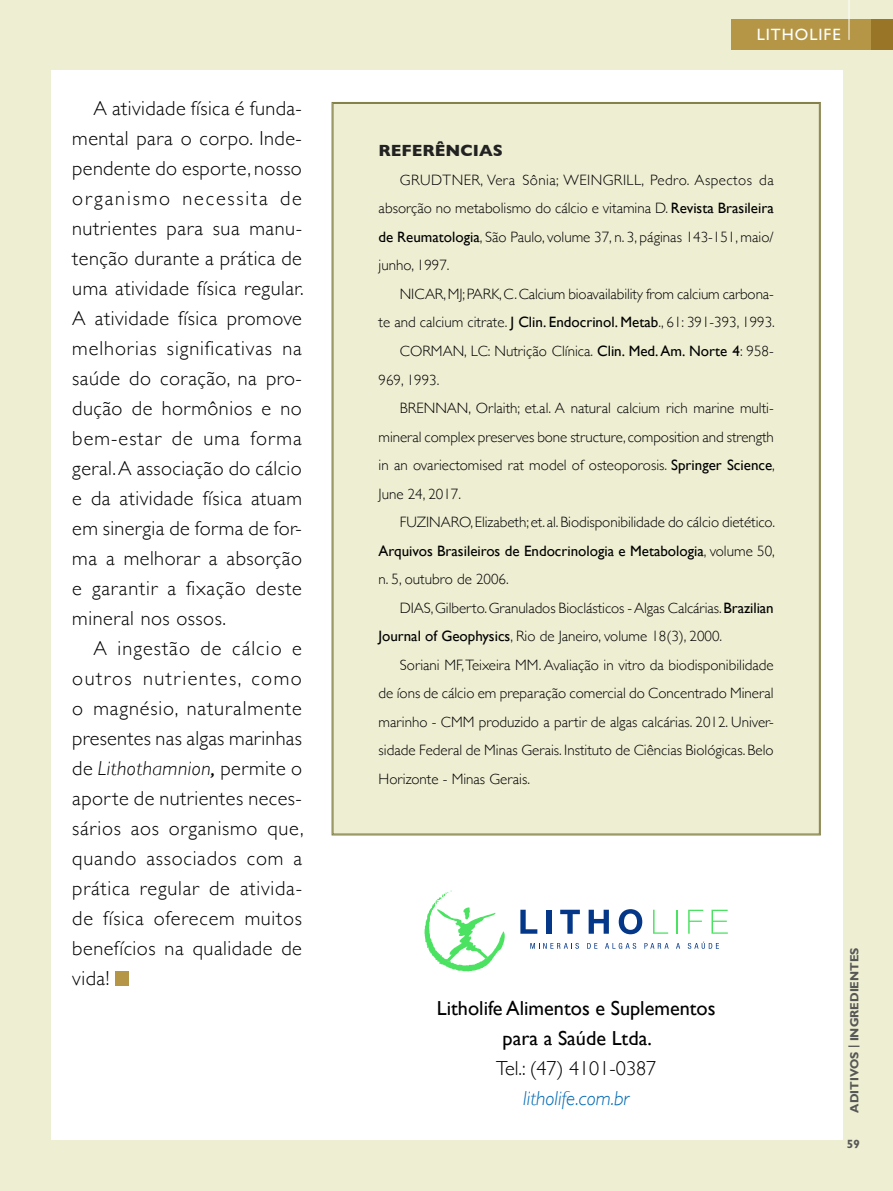
<style>
.page{position:relative;width:893px;height:1191px;background:#eeeed3}
.page>*{position:absolute;margin:0;border:0;box-sizing:border-box;transform-origin:0 0}
.t1{font:300 20.25px/30px "Gill Sans";letter-spacing:.025em;color:#000;text-align:justify}
.t2{font:20.25px/30px "Gill Sans";color:#000;text-align:center}
.t3{font:300 20.25px "Gill Sans";color:#000}
.t4{font:italic 300 20.25px "Gill Sans";color:#0069b4}
.t5{font:700 16.5px "Gill Sans";color:#222}
.t6{font:500 16.5px "Gill Sans MT Pro";letter-spacing:.06em;color:#fff}
.t7{font:300 15px/28.5px "Gill Sans";color:#000;text-align:justify}
.t8{font:15px "Gill Sans";color:#000}
.t9{font:700 12px "Gill Sans MT Pro";color:#575756}
.s1{font-style:italic}
.s2{font-weight:400;font-style:italic}
.s3{font-weight:400}
.s4{font-weight:300}
</style>
<div class="page">
<div style="left:51px;top:70px;width:791px;height:1069px;background:#fff"></div>
<div style="left:731px;top:19px;width:162px;height:31px;background:#b49646"></div>
<hr style="left:849px;top:0;width:1px;height:40px;background:#fff">
<div style="left:872px;top:19px;width:21px;height:31px;background:#997527"></div>
<div style="left:331px;top:102px;width:490px;height:733px;background:#eeeed3"></div>
<svg style="left:520px;top:909px;width:17px;height:24px"></svg>
<div style="left:546px;top:909px;width:5px;height:24px;background:#043787"></div>
<svg style="left:560px;top:909px;width:20px;height:24px"></svg>
<svg style="left:589px;top:909px;width:20px;height:24px"></svg>
<svg style="left:619px;top:909px;width:23px;height:25px"></svg>
<svg style="left:653px;top:909px;width:15px;height:24px"></svg>
<hr style="left:676px;top:909px;width:2px;height:24px;background:#4be261">
<svg style="left:688px;top:909px;width:15px;height:24px"></svg>
<svg style="left:711px;top:909px;width:17px;height:24px"></svg>
<svg style="left:530px;top:943px;width:49px;height:6px"></svg>
<svg style="left:587px;top:943px;width:10px;height:5px"></svg>
<svg style="left:605px;top:943px;width:31px;height:6px"></svg>
<svg style="left:644px;top:943px;width:25px;height:5px"></svg>
<svg style="left:676px;top:943px;width:4px;height:5px"></svg>
<svg style="left:688px;top:941px;width:31px;height:8px"></svg>
<svg style="left:424px;top:890px;width:81px;height:81px"></svg>
<div style="left:115px;top:971px;width:14px;height:14px;background:#b49646"></div>
<p class="t1" style="left:72px;top:92px;width:233px;text-indent:21px">A atividade física é funda&shy;mental para o corpo. Inde&shy;pendente do esporte, nosso organismo necessita de nutrientes para sua manu&shy;tenção durante a prática de uma atividade física regular.<br>A atividade física promove melhorias significativas na saúde do coração, na pro&shy;dução de hormônios e no bem-estar de uma forma geral. A associação do cálcio e da atividade física atuam em sinergia de forma de for&shy;ma a melhorar a absorção e garantir a fixação deste mineral nos ossos.</p>
<p class="t1" style="left:72px;top:632px;width:233px;text-indent:21px">A ingestão de cálcio e outros nutrientes, como o magnésio, naturalmente presentes nas algas marinhas de <span class="s1">Lithothamnion</span><span class="s2">,</span> permite o aporte de nutrientes neces&shy;sários aos organismo que, quando associados com a prática regular de ativida&shy;de física oferecem muitos benefícios na qualidade de vida!</p>
<p class="t6" style="left:757px;top:25px;width:86px">LITHOLIFE</p>
<p class="t5" style="left:379px;top:138px;width:126px">REFERÊNCIAS</p>
<p class="t7" style="left:379px;top:165px;width:397px;text-indent:21px">GRUDTNER, Vera Sônia; WEINGRILL, Pedro. Aspectos da absorção no metabolismo do cálcio e vitamina D. <span class="s3">Revista Brasileira de Reumatologia</span>, São Paulo, volume 37, n. 3, páginas 143-151, maio/ junho, 1997.</p>
<p class="t7" style="left:400px;top:279px;width:375px">NICAR, MJ; PARK, C. Calcium bioavailability from calcium carbona-</p>
<p class="t7" style="left:379px;top:308px;width:398px">te and calcium citrate. <span class="s3">J Clin. Endocrinol. Metab</span>., 61: 391-393, 1993.</p>
<p class="t7" style="left:400px;top:336px;width:375px">CORMAN, LC: Nutrição Clínica. <span class="s3">Clin. Med. Am. Norte 4</span>: 958-</p>
<p class="t7" style="left:379px;top:365px;width:62px">969, 1993.</p>
<p class="t7" style="left:400px;top:393px;width:375px">BRENNAN, Orlaith; et.al. A natural calcium rich marine multi-</p>
<p class="t7" style="left:379px;top:422px;width:397px">mineral complex preserves bone structure, composition and strength</p>
<p class="t7" style="left:379px;top:450px;width:398px">in an ovariectomised rat model of osteoporosis. <span class="s3">Springer Science</span>,</p>
<p class="t7" style="left:379px;top:479px;width:84px">June 24, 2017.</p>
<p class="t7" style="left:400px;top:507px;width:377px">FUZINARO, Elizabeth; et. al. Biodisponibilidade do cálcio dietético.</p>
<p class="t8" style="left:379px;top:541px;width:398px">Arquivos Brasileiros de Endocrinologia e Metabologia<span class="s4">, volume 50,</span></p>
<p class="t7" style="left:379px;top:564px;width:132px">n. 5, outubro de 2006.</p>
<p class="t7" style="left:400px;top:593px;width:375px">DIAS, Gilberto. Granulados Bioclásticos - Algas Calcárias. <span class="s3">Brazilian</span></p>
<p class="t7" style="left:379px;top:621px;width:345px"><span class="s3">Journal of Geophysics</span>, Rio de Janeiro, volume 18(3), 2000.</p>
<p class="t7" style="left:400px;top:650px;width:375px">Soriani MF, Teixeira MM. Avaliação in vitro da biodisponibilidade</p>
<p class="t7" style="left:379px;top:678px;width:397px">de íons de cálcio em preparação comercial do Concentrado Mineral</p>
<p class="t7" style="left:379px;top:707px;width:397px">marinho - CMM produzido a partir de algas calcárias. 2012. Univer-</p>
<p class="t7" style="left:379px;top:735px;width:397px">sidade Federal de Minas Gerais. Instituto de Ciências Biológicas. Belo</p>
<p class="t7" style="left:379px;top:764px;width:153px">Horizonte - Minas Gerais.</p>
<h1 class="t2" style="left:437px;top:993px;width:280px">Litholife Alimentos e Suplementos para a Saúde Ltda.</h1>
<h1 class="t3" style="left:496px;top:1052px;width:162px">Tel.: (47) 4101-0387</h1>
<h1 class="t4" style="left:523px;top:1087px;width:107px">litholife.com.br</h1>
<p class="t9" style="left:847px;top:1112px;width:167px;rotate:-90deg">ADITIVOS | INGREDIENTES</p>
<p class="t9" style="left:847px;top:1136px;width:15px">59</p>
</div>
